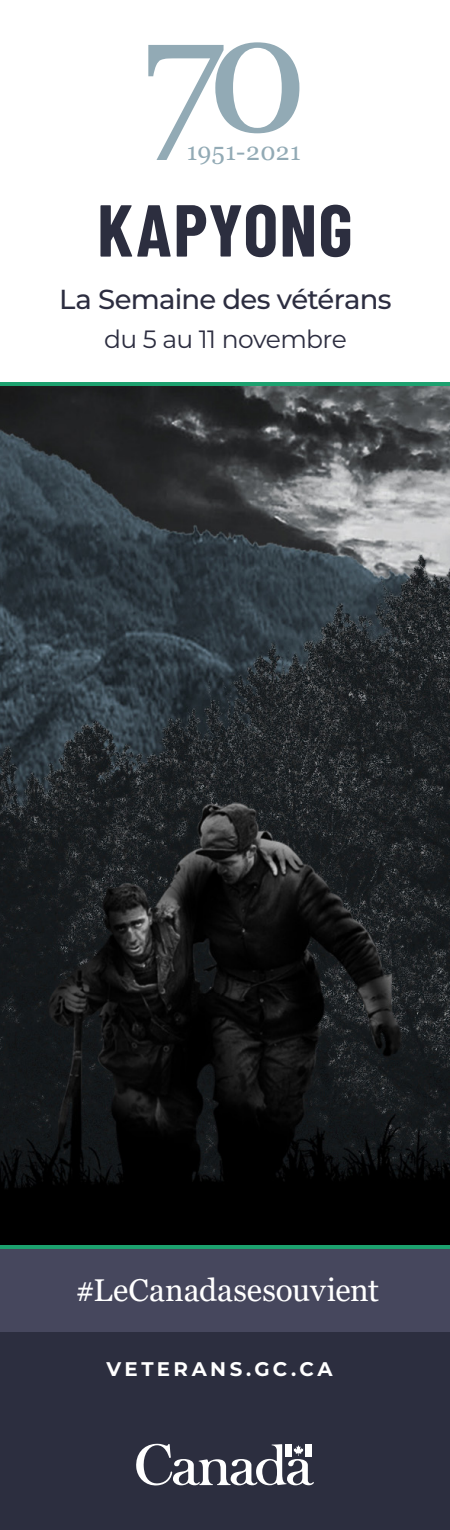
<style>
.page{position:relative;width:450px;height:1530px;background:#fff}
.page>*{position:absolute;margin:0;border:0;box-sizing:border-box;transform-origin:0 0}
.t1{font:164px "Georgia";color:#92aab5}
.t2{font:700 73.25px "Barlow Condensed";letter-spacing:.02em;color:#2c2e3f}
.t3{font:31.5px "Georgia";letter-spacing:-.005em;color:#fff}
.t4{font:500 27.5px "Montserrat";letter-spacing:-.025em;color:#2c2d40}
.t5{font:25px "Montserrat";letter-spacing:-.03em;color:#2c2d40}
.t6{font:24.75px "Georgia";letter-spacing:.02em;color:#92aab5}
.t7{font:700 19.75px "Montserrat";letter-spacing:.175em;color:#fff}
</style>
<div class="page">
<img style="left:0;top:386px;width:450px;height:860px">
<div style="left:138px;top:1207px;width:169px;height:42px;background:#000"></div>
<div style="left:0;top:1325px;width:450px;height:205px;background:#2c2e3f"></div>
<svg style="left:136px;top:1443px;width:178px;height:43px"></svg>
<div style="left:305px;top:1444px;width:6px;height:13px;background:#fff"></div>
<div style="left:0;top:1249px;width:450px;height:83px;background:#46475d"></div>
<hr style="left:0;top:1246px;width:450px;height:3px;background:#1da16f">
<hr style="left:0;top:382px;width:450px;height:4px;background:#1da16f">
<p class="t1" style="left:141px;top:-25px;width:168px">70</p>
<p class="t6" style="left:187px;top:137px;width:115px">1951-2021</p>
<p class="t2" style="left:97px;top:178px;width:257px">KAPYONG</p>
<p class="t4" style="left:59px;top:280px;width:334px">La Semaine des vétérans</p>
<p class="t5" style="left:104px;top:321px;width:244px">du 5 au 11 novembre</p>
<p class="t3" style="left:75px;top:1271px;width:305px">#LeCanadasesouvient</p>
<p class="t7" style="left:107px;top:1355px;width:227px">VETERANS.GC.CA</p>
</div>
